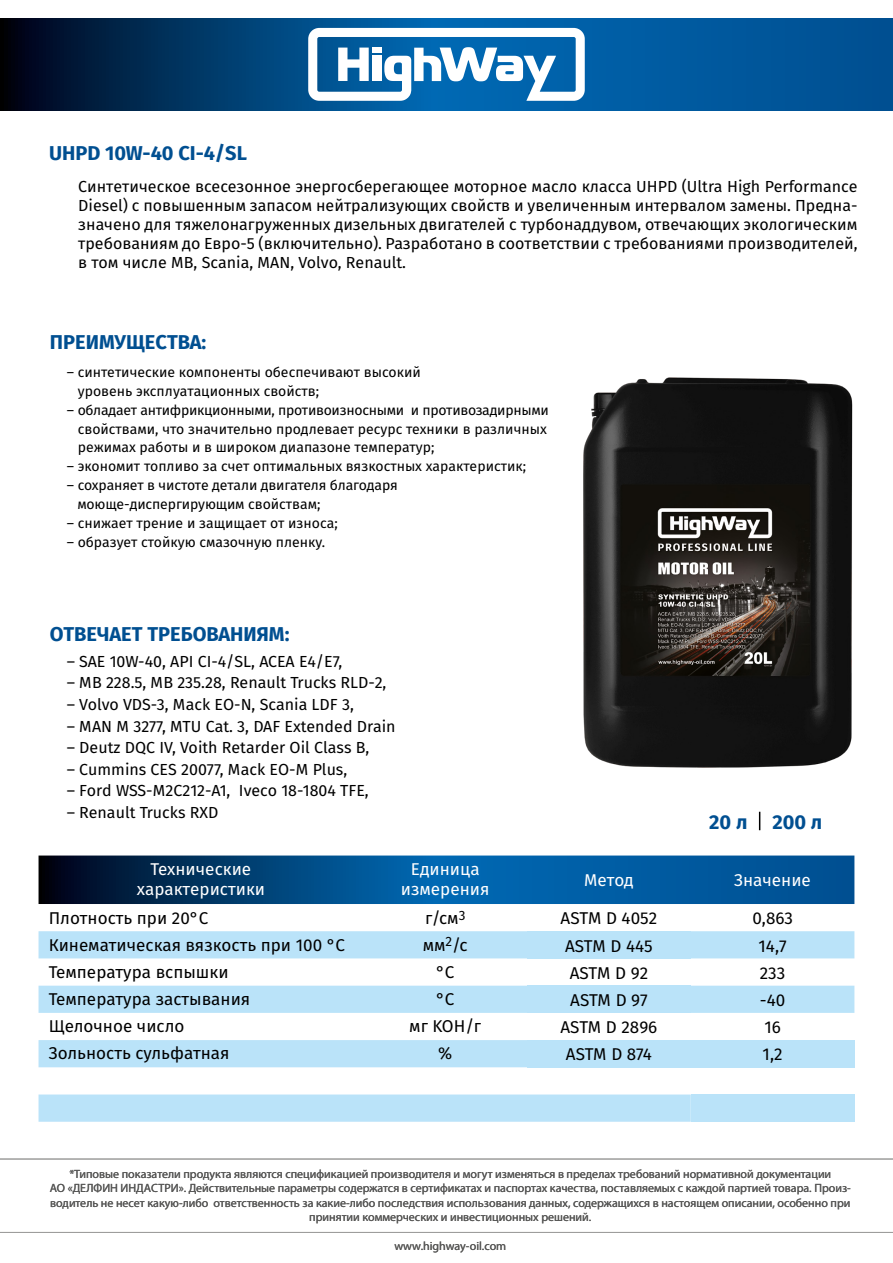
<style>
.page{position:relative;width:893px;height:1263px;background:#fff}
.page>*{position:absolute;margin:0;border:0;box-sizing:border-box;transform-origin:0 0}
.t1{font:700 19.95px "Fira Sans";color:#004f91}
.t2{font:17.1px "Fira Sans";color:#000}
.t3{font:17.1px/20.5px "Fira Sans";color:#fff;text-align:center}
.t4{font:16.05px/19.2px "Fira Sans";color:#000;text-align:justify}
.t5{font:13.95px/18.9px "Fira Sans";color:#000}
.t6{font:12px/14.4px "Myriad Pro";color:#575756;text-align:center}
</style>
<div class="page">
<svg style="left:0;top:18px;width:893px;height:92px;background:#00437b"></svg>
<svg style="left:308px;top:28px;width:277px;height:73px"></svg>
<hr style="left:0;top:1232px;width:893px;height:1px;background:#9d9d9c">
<svg style="left:39px;top:855px;width:815px;height:49px;background:#024c87"></svg>
<div style="left:39px;top:931px;width:815px;height:27px;background:#bae3f9"></div>
<div style="left:527px;top:931px;width:164px;height:27px;background:#bae3f9"></div>
<div style="left:39px;top:986px;width:815px;height:27px;background:#bae3f9"></div>
<div style="left:527px;top:986px;width:164px;height:27px;background:#bae3f9"></div>
<div style="left:39px;top:1040px;width:488px;height:27px;background:#bae3f9"></div>
<div style="left:527px;top:1040px;width:164px;height:27px;background:#bae3f9"></div>
<div style="left:691px;top:1040px;width:163px;height:27px;background:#bae3f9"></div>
<svg style="left:39px;top:1094px;width:652px;height:28px;background:#bbe3f9"></svg>
<div style="left:691px;top:1094px;width:163px;height:28px;background:#bae3f9"></div>
<hr style="left:0;top:1159px;width:893px;height:1px;background:#9d9d9c">
<svg style="left:759px;top:812px;width:1px;height:18px"></svg>
<img style="left:583px;top:377px;width:270px;height:391px">
<p class="t1" style="left:49px;top:136px;width:200px">UHPD 10W-40 CI-4/SL</p>
<p class="t4" style="left:78px;top:176px;width:781px">Синтетическое всесезонное энергосберегающее моторное масло класса UHPD (Ultra High Performance Diesel) с повышенным запасом нейтрализующих свойств и увеличенным интервалом замены. Предна&shy;значено для тяжелонагруженных дизельных двигателей с турбонаддувом, отвечающих экологическим требованиям до Евро-5 (включительно). Разработано в соответствии с требованиями производителей, в том числе MB, Scania, MAN, Volvo, Renault.</p>
<p class="t1" style="left:50px;top:325px;width:158px">ПРЕИМУЩЕСТВА:</p>
<p class="t5" style="left:78px;top:362px;width:345px;text-indent:-11px">– синтетические компоненты обеспечивают высокий уровень эксплуатационных свойств;</p>
<p class="t5" style="left:78px;top:400px;width:473px;text-indent:-11px">– обладает антифрикционными, противоизносными и противозадирными свойствами, что значительно продлевает ресурс техники в различных режимах работы и в широком диапазоне температур;</p>
<p class="t5" style="left:67px;top:457px;width:461px">– экономит топливо за счет оптимальных вязкостных характеристик;</p>
<p class="t5" style="left:77px;top:476px;width:322px;text-indent:-11px">– сохраняет в чистоте детали двигателя благодаря моюще-диспергирующим свойствам;</p>
<p class="t5" style="left:67px;top:513px;width:273px">– снижает трение и защищает от износа;</p>
<p class="t5" style="left:67px;top:532px;width:260px">– образует стойкую смазочную пленку.</p>
<p class="t1" style="left:50px;top:617px;width:241px">ОТВЕЧАЕТ ТРЕБОВАНИЯМ:</p>
<p class="t4" style="left:67px;top:651px;width:277px">– SAE 10W-40, API CI-4/SL, АСЕА Е4/Е7,</p>
<p class="t4" style="left:67px;top:673px;width:321px">– MB 228.5, MB 235.28, Renault Trucks RLD-2,</p>
<p class="t4" style="left:67px;top:694px;width:289px">– Volvo VDS-3, Mack EO-N, Scania LDF 3,</p>
<p class="t4" style="left:67px;top:716px;width:330px">– MAN М 3277, MTU Cat. 3, DAF Extended Drain</p>
<p class="t4" style="left:67px;top:737px;width:304px">– Deutz DQC IV, Voith Retarder Oil Class B,</p>
<p class="t4" style="left:67px;top:759px;width:282px">– Cummins СES 20077, Mack EO-M Plus,</p>
<p class="t4" style="left:67px;top:781px;width:304px">– Ford WSS-M2C212-A1, Iveco 18-1804 TFE,</p>
<p class="t4" style="left:67px;top:802px;width:153px">– Renault Trucks RXD</p>
<p class="t1" style="left:709px;top:805px;width:115px">20 л 200 л</p>
<p class="t3" style="left:137px;top:858px;width:130px">Технические характеристики</p>
<p class="t3" style="left:401px;top:858px;width:90px">Единица измерения</p>
<p class="t3" style="left:584px;top:870px;width:51px">Метод</p>
<p class="t3" style="left:734px;top:870px;width:78px">Значение</p>
<p class="t2" style="left:49px;top:905px;width:161px">Плотность при 20°С</p>
<p class="t2" style="left:425px;top:905px;width:42px">г/см<sup>3</sup></p>
<p class="t2" style="left:561px;top:905px;width:98px">ASTM D 4052</p>
<p class="t2" style="left:752px;top:905px;width:42px">0,863</p>
<p class="t2" style="left:49px;top:932px;width:298px">Кинематическая вязкость при 100 °С</p>
<p class="t2" style="left:423px;top:932px;width:47px">мм<sup>2</sup>/с</p>
<p class="t2" style="left:565px;top:933px;width:89px">ASTM D 445</p>
<p class="t2" style="left:758px;top:933px;width:30px">14,7</p>
<p class="t2" style="left:49px;top:959px;width:181px">Температура вспышки</p>
<p class="t2" style="left:436px;top:959px;width:20px">°С</p>
<p class="t2" style="left:570px;top:960px;width:80px">ASTM D 92</p>
<p class="t2" style="left:760px;top:960px;width:27px">233</p>
<p class="t2" style="left:49px;top:986px;width:203px">Температура застывания</p>
<p class="t2" style="left:436px;top:986px;width:20px">°С</p>
<p class="t2" style="left:570px;top:987px;width:79px">ASTM D 97</p>
<p class="t2" style="left:760px;top:987px;width:27px">-40</p>
<p class="t2" style="left:49px;top:1013px;width:137px">Щелочное число</p>
<p class="t2" style="left:409px;top:1013px;width:73px">мг KOH/г</p>
<p class="t2" style="left:560px;top:1014px;width:98px">ASTM D 2896</p>
<p class="t2" style="left:764px;top:1014px;width:18px">16</p>
<p class="t2" style="left:49px;top:1040px;width:182px">Зольность сульфатная</p>
<p class="t2" style="left:438px;top:1040px;width:16px">%</p>
<p class="t2" style="left:566px;top:1041px;width:88px">ASTM D 874</p>
<p class="t2" style="left:763px;top:1041px;width:21px">1,2</p>
<p class="t6" style="left:50px;top:1166px;width:803px">*Типовые показатели продукта являются спецификацией производителя и могут изменяться в пределах требований нормативной документации<br>АО «ДЕЛФИН ИНДАСТРИ». Действительные параметры содержатся в сертификатах и паспортах качества, поставляемых с каждой партией товара. Произ&shy;водитель не несет какую-либо ответственность за какие-либо последствия использования данных, содержащихся в настоящем описании, особенно при принятии коммерческих и инвестиционных решений.</p>
<p class="t6" style="left:394px;top:1239px;width:113px">www.highway-oil.com</p>
</div>
